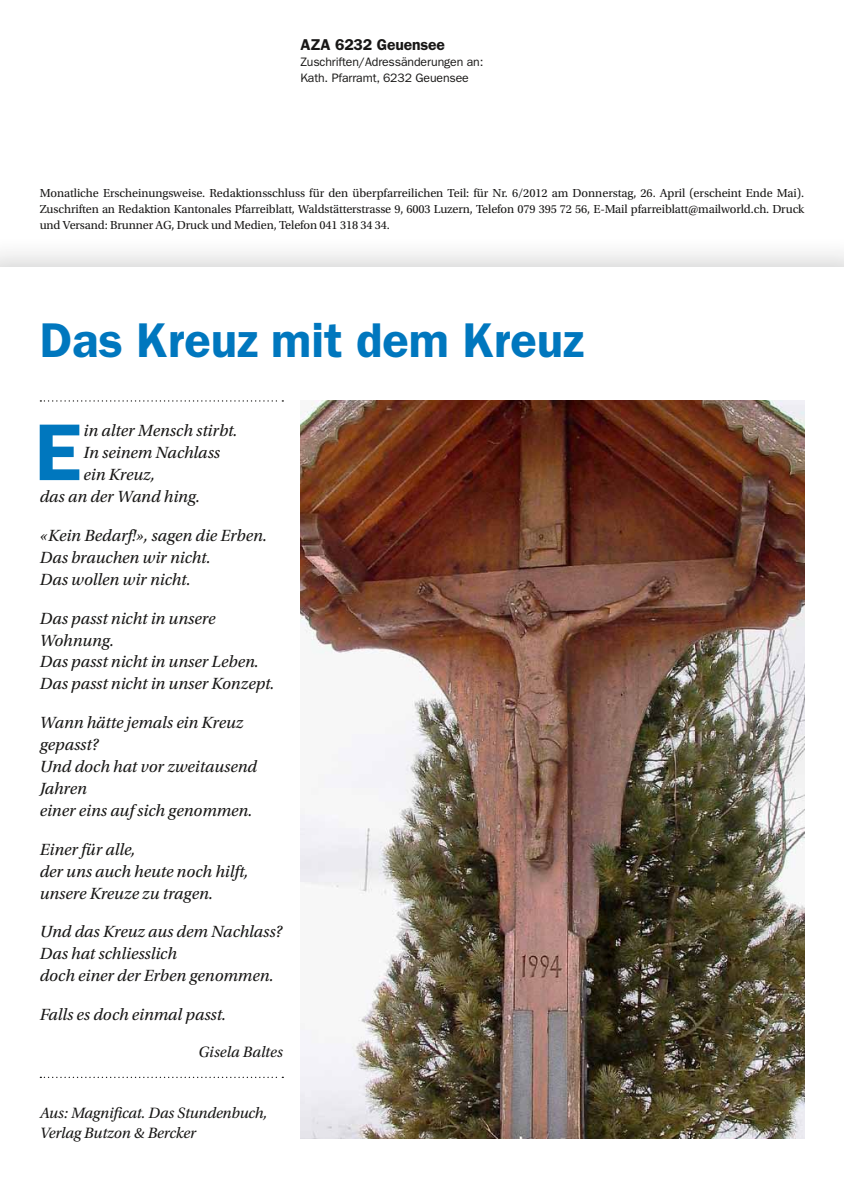
<style>
.page{position:relative;width:844px;height:1191px;background:#fff}
.page>*{position:absolute;margin:0;border:0;box-sizing:border-box;transform-origin:0 0}
.t1{font:600 80.85px "ITC Franklin Gothic Std";color:#0077be}
.t2{font:600 49px "ITC Franklin Gothic Std";color:#0077be}
.t3{font:italic 17.15px/21.9px "Utopia Std";color:#181716}
.t4{font:italic 15.75px/20.1px "Utopia Std";letter-spacing:-.01em;color:#181716}
.t5{font:600 15.75px "ITC Franklin Gothic Std";letter-spacing:-.01em;color:#181716}
.t6{font:12.25px/15.8px "Utopia Std";letter-spacing:-.01em;color:#181716;text-align:justify}
.t7{font:12.25px/15.8px "ITC Franklin Gothic Std";letter-spacing:-.01em;color:#181716}
</style>
<div class="page">
<div style="left:0;top:234px;width:843px;height:957px;background:#181716;opacity:.2"></div>
<div style="left:0;top:268px;width:843px;height:923px;background:#fff"></div>
<img style="left:300px;top:400px;width:504px;height:738px">
<svg style="left:40px;top:400px;width:243px;height:1px"></svg>
<svg style="left:40px;top:1076px;width:243px;height:2px"></svg>
<p class="t5" style="left:300px;top:36px;width:146px">AZA 6232 Geuensee</p>
<p class="t7" style="left:300px;top:54px;width:184px">Zuschriften/Adressänderungen an:<br>Kath. Pfarramt, 6232 Geuensee</p>
<p class="t6" style="left:40px;top:186px;width:765px">Monatliche Erscheinungsweise. Redaktionsschluss für den überpfarreilichen Teil: für Nr. 6/2012 am Donnerstag, 26. April (erscheint Ende Mai).<br>Zu schriften an Redaktion Kantonales Pfar reiblatt, Waldstätterstrasse 9, 6003 Luzern, Telefon 079 395 72 56, E-Mail pfarreiblatt@mailworld.ch. Druck und Versand: Brunner AG, Druck und Medien, Telefon 041 318 34 34.</p>
<h2 class="t2" style="left:40px;top:311px;width:545px">Das Kreuz mit dem Kreuz</h2>
<h1 class="t1" style="left:35px;top:404px;width:48px">E</h1>
<p class="t3" style="left:84px;top:420px;width:155px">in alter Mensch stirbt.</p>
<p class="t3" style="left:84px;top:442px;width:138px">In seinem Nachlass</p>
<p class="t3" style="left:84px;top:464px;width:73px">ein Kreuz,</p>
<p class="t3" style="left:40px;top:486px;width:162px">das an der Wand hing.</p>
<p class="t3" style="left:40px;top:525px;width:229px">«Kein Bedarf!», sagen die Erben.<br>Das brauchen wir nicht.<br>Das wollen wir nicht.</p>
<p class="t3" style="left:40px;top:607px;width:236px">Das passt nicht in unsere<br>Wohnung.<br>Das passt nicht in unser Leben.<br>Das passt nicht in unser Konzept.</p>
<p class="t3" style="left:40px;top:712px;width:219px">Wann hätte jemals ein Kreuz gepasst?<br>Und doch hat vor zweitausend<br>Jahren<br>einer eins auf sich genommen.</p>
<p class="t3" style="left:40px;top:838px;width:210px">Einer für alle,<br>der uns auch heute noch hilft, unsere Kreuze zu tragen.</p>
<p class="t3" style="left:40px;top:921px;width:244px">Und das Kreuz aus dem Nachlass?<br>Das hat schliesslich<br>doch einer der Erben genommen.</p>
<p class="t3" style="left:40px;top:1004px;width:188px">Falls es doch einmal passt.</p>
<p class="t4" style="left:198px;top:1042px;width:86px">Gisela Baltes</p>
<p class="t4" style="left:40px;top:1103px;width:229px">Aus: Magnificat. Das Stundenbuch,<br>Verlag Butzon &amp; Bercker</p>
</div>
